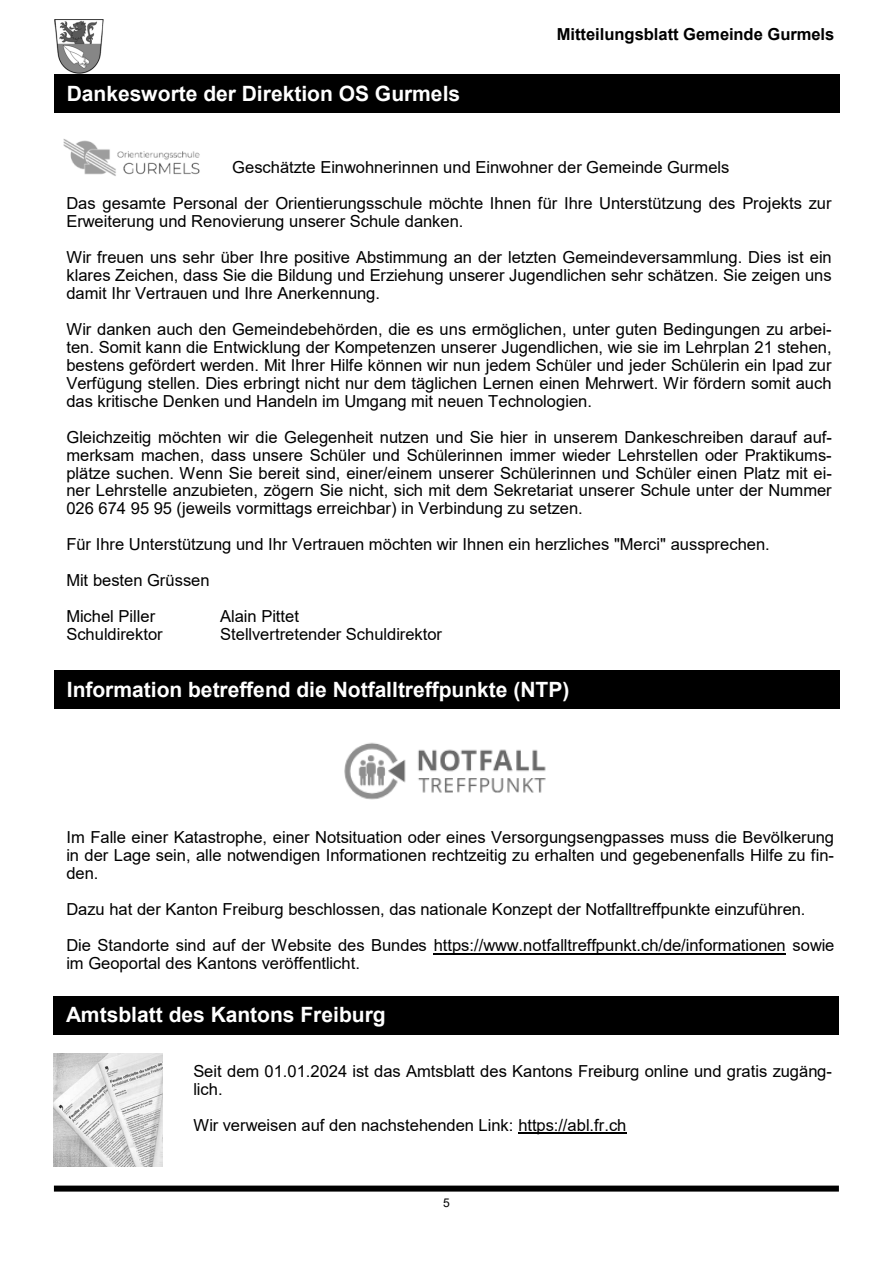
<style>
.page{position:relative;width:893px;height:1263px;background:#fff}
.page>*{position:absolute;margin:0;border:0;box-sizing:border-box;transform-origin:0 0}
.t1{font:700 21px "Arial";color:#fff}
.t2{font:16.5px/18px "Arial";color:#000}
.t3{font:700 16.5px "Arial";color:#000}
.t4{font:12px "Arial";color:#000}
</style>
<div class="page">
<img style="left:54px;top:19px;width:50px;height:54px">
<div style="left:54px;top:75px;width:786px;height:38px;background:#000"></div>
<div style="left:54px;top:1185px;width:785px;height:6px;background:#000"></div>
<div style="left:54px;top:670px;width:786px;height:39px;background:#000"></div>
<hr style="left:434px;top:953px;width:352px;height:1px;background:#000">
<img style="left:344px;top:742px;width:202px;height:58px">
<div style="left:53px;top:996px;width:786px;height:38px;background:#000"></div>
<hr style="left:518px;top:1132px;width:108px;height:1px;background:#000">
<img style="left:53px;top:1054px;width:109px;height:113px">
<img style="left:63px;top:139px;width:137px;height:37px">
<p class="t1" style="left:67px;top:78px;width:395px">Dankesworte der Direktion OS Gurmels</p>
<p class="t3" style="left:557px;top:23px;width:279px">Mitteilungsblatt Gemeinde Gurmels</p>
<p class="t2" style="left:66px;top:149px;width:767px;line-height:35.8px;text-indent:166px">Geschätzte Einwohnerinnen und Einwohner der Gemeinde Gurmels<br>Das gesamte Personal der Orientierungsschule möchte Ihnen für Ihre Unterstützung des Projekts zur</p>
<p class="t2" style="left:66px;top:203px;width:767px;line-height:35.8px">Erweiterung und Renovierung unserer Schule danken.<br>Wir freuen uns sehr über Ihre positive Abstimmung an der letzten Gemeindeversammlung. Dies ist ein</p>
<p class="t2" style="left:66px;top:266px;width:767px">klares Zeichen, dass Sie die Bildung und Erziehung unserer Jugendlichen sehr schätzen. Sie zeigen uns damit Ihr Vertrauen und Ihre Anerkennung.</p>
<p class="t2" style="left:66px;top:320px;width:767px;text-align:justify">Wir danken auch den Gemeindebehörden, die es uns ermöglichen, unter guten Bedingungen zu arbei&shy;ten. Somit kann die Entwicklung der Kompetenzen unserer Jugendlichen, wie sie im Lehrplan 21 stehen, bestens gefördert werden. Mit Ihrer Hilfe können wir nun jedem Schüler und jeder Schülerin ein Ipad zur Verfügung stellen. Dies erbringt nicht nur dem täglichen Lernen einen Mehrwert. Wir fördern somit auch das kritische Denken und Handeln im Umgang mit neuen Technologien.</p>
<p class="t2" style="left:66px;top:428px;width:767px;text-align:justify">Gleichzeitig möchten wir die Gelegenheit nutzen und Sie hier in unserem Dankeschreiben darauf auf&shy;merksam machen, dass unsere Schüler und Schülerinnen immer wieder Lehrstellen oder Praktikums&shy;plätze suchen. Wenn Sie bereit sind, einer/einem unserer Schülerinnen und Schüler einen Platz mit ei&shy;ner Lehrstelle anzubieten, zögern Sie nicht, sich mit dem Sekretariat unserer Schule unter der Nummer 026 674 95 95 (jeweils vormittags erreichbar) in Verbindung zu setzen.</p>
<p class="t2" style="left:66px;top:526px;width:705px;line-height:35.8px">Für Ihre Unterstützung und Ihr Vertrauen möchten wir Ihnen ein herzliches "Merci" aussprechen.<br>Mit besten Grüssen<br>Michel Piller</p>
<p class="t2" style="left:220px;top:607px;width:80px">Alain Pittet</p>
<p class="t2" style="left:66px;top:625px;width:98px">Schuldirektor</p>
<p class="t2" style="left:220px;top:625px;width:223px">Stellvertretender Schuldirektor</p>
<p class="t1" style="left:67px;top:674px;width:504px">Information betreffend die Notfalltreffpunkte (NTP)</p>
<p class="t2" style="left:66px;top:828px;width:769px;text-align:justify">Im Falle einer Katastrophe, einer Notsituation oder eines Versorgungsengpasses muss die Bevölkerung in der Lage sein, alle notwendigen Informationen rechtzeitig zu erhalten und gegebenenfalls Hilfe zu fin&shy;den.</p>
<p class="t2" style="left:66px;top:891px;width:770px;line-height:36px">Dazu hat der Kanton Freiburg beschlossen, das nationale Konzept der Notfalltreffpunkte einzuführen.<br>Die Standorte sind auf der Website des Bundes https://www.notfalltreffpunkt.ch/de/informationen sowie</p>
<p class="t2" style="left:66px;top:954px;width:295px">im Geoportal des Kantons veröffentlicht.</p>
<p class="t1" style="left:66px;top:1000px;width:321px">Amtsblatt des Kantons Freiburg</p>
<p class="t2" style="left:193px;top:1062px;width:640px">Seit dem 01.01.2024 ist das Amtsblatt des Kantons Freiburg online und gratis zugäng&shy;lich.</p>
<p class="t2" style="left:193px;top:1116px;width:435px">Wir verweisen auf den nachstehenden Link: https://abl.fr.ch</p>
<p class="t4" style="left:443px;top:1194px;width:8px">5</p>
</div>
